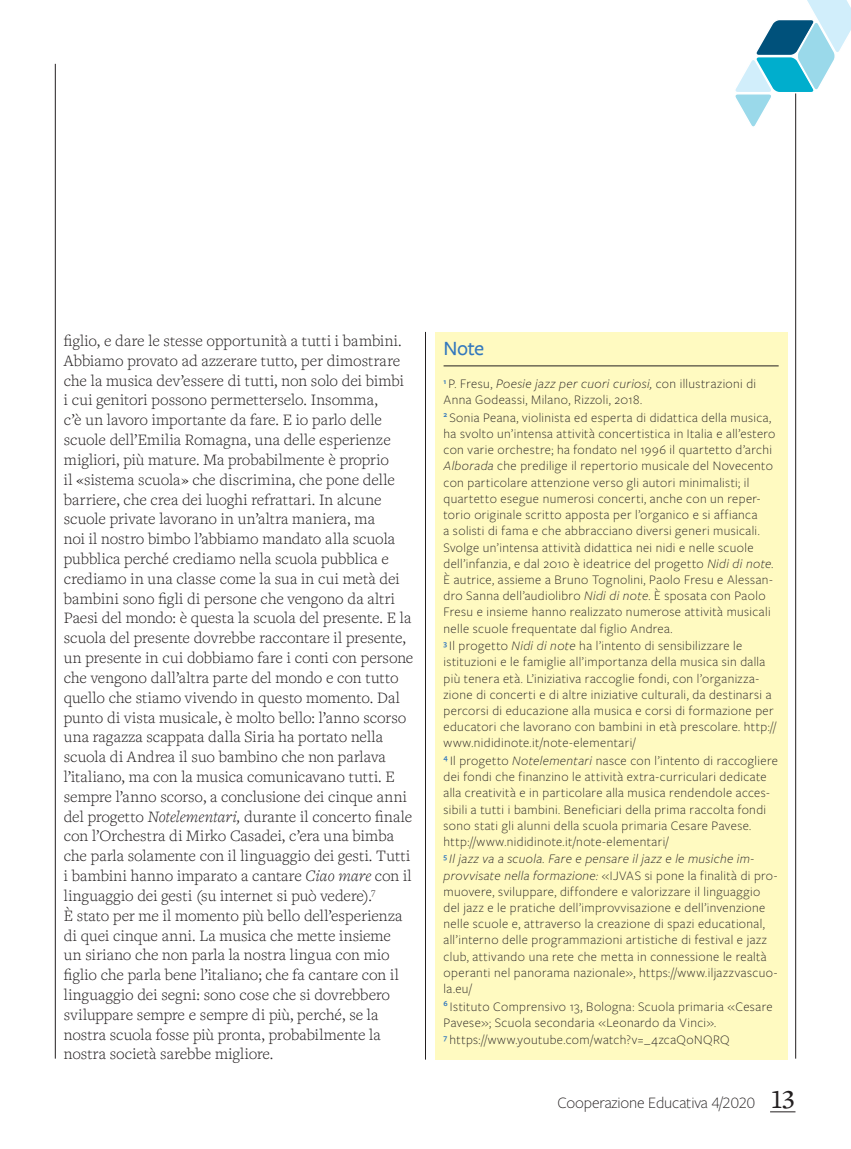
<style>
.page{position:relative;width:851px;height:1149px;background:#fff}
.page>*{position:absolute;margin:0;border:0;box-sizing:border-box;transform-origin:0 0}
.TITOLO{font:500 21px "Freight Sans Pro";color:#3378bd}
.TESTO{font:300 16.5px/19.8px "Freight Text Pro";color:#231f20}
.t1{font:300 16.5px "Freight Sans Pro";letter-spacing:-.01em;color:#231f20}
.TESTO-2{font:300 13.5px/16.2px "Freight Sans Pro";letter-spacing:.03em;color:#231f20}
.s1{font-style:italic}
.s2{font-family:"Freight Text Pro";font-weight:500;font-size:27px}
</style>
<div class="page">
<hr style="left:795px;top:64px;width:1px;height:994px;background:#231f20">
<hr style="left:55px;top:64px;width:1px;height:994px;background:#231f20">
<hr style="left:425px;top:332px;width:1px;height:727px;background:#231f20">
<svg style="left:770px;top:1111px;width:25px;height:1px"></svg>
<svg style="left:735px;top:0;width:115px;height:128px"></svg>
<div style="left:435px;top:332px;width:352px;height:727px;background:#fffac1"></div>
<hr style="left:443px;top:365px;width:335px;height:1px;background:#231f20">
<p class="TESTO" style="left:64px;top:330px;width:351px">figlio, e dare le stesse opportunità a tutti i bambini.<br>Abbiamo provato ad azzerare tutto, per dimostrare che la musica dev’essere di tutti, non solo dei bimbi<br>i cui genitori possono permetterselo. Insomma,<br>c’è un lavoro importante da fare. E io parlo delle scuole dell’Emilia Romagna, una delle esperienze migliori, più mature. Ma probabilmente è proprio<br>il «sistema scuola» che discrimina, che pone delle barriere, che crea dei luoghi refrattari. In alcune scuole private lavorano in un’altra maniera, ma<br>noi il nostro bimbo l’abbiamo mandato alla scuola pubblica perché crediamo nella scuola pubblica e crediamo in una classe come la sua in cui metà dei bambini sono figli di persone che vengono da altri Paesi del mondo: è questa la scuola del presente. E la scuola del presente dovrebbe raccontare il presente, un presente in cui dobbiamo fare i conti con persone che vengono dall’altra parte del mondo e con tutto quello che stiamo vivendo in questo momento. Dal punto di vista musicale, è molto bello: l’anno scorso una ragazza scappata dalla Siria ha portato nella scuola di Andrea il suo bambino che non parlava l’italiano, ma con la musica comunicavano tutti. E sempre l’anno scorso, a conclusione dei cinque anni del progetto <span class="s1">Notelementari,</span> durante il concerto finale con l’Orchestra di Mirko Casadei, c’era una bimba che parla solamente con il linguaggio dei gesti. Tutti i bambini hanno imparato a cantare <span class="s1">Ciao mare</span> con il linguaggio dei gesti (su internet si può vedere).<sup>7</sup></p>
<p class="TESTO" style="left:64px;top:904px;width:340px">È stato per me il momento più bello dell’esperienza di quei cinque anni. La musica che mette insieme un siriano che non parla la nostra lingua con mio figlio che parla bene l’italiano; che fa cantare con il linguaggio dei segni: sono cose che si dovrebbero sviluppare sempre e sempre di più, perché, se la nostra scuola fosse più pronta, probabilmente la nostra società sarebbe migliore.</p>
<p class="TITOLO" style="left:443px;top:334px;width:42px">Note</p>
<p class="TESTO-2" style="left:443px;top:375px;width:314px"><sup>1</sup> P. Fresu, <span class="s1">Poesie jazz per cuori curiosi,</span> con illustrazioni di<br>Anna Godeassi, Milano, Rizzoli, 2018.</p>
<p class="TESTO-2" style="left:443px;top:408px;width:333px"><sup>2</sup> Sonia Peana, violinista ed esperta di didattica della musica, ha svolto un’intensa attività concertistica in Italia e all’estero con varie orchestre; ha fondato nel 1996 il quartetto d’archi <span class="s1">Alborada</span> che predilige il repertorio musicale del Novecento con particolare attenzione verso gli autori minimalisti; il quartetto esegue numerosi concerti, anche con un reper&shy;torio originale scritto apposta per l’organico e si affianca<br>a solisti di fama e che abbracciano diversi generi musicali.<br>Svolge un’intensa attività didattica nei nidi e nelle scuole dell’infanzia, e dal 2010 è ideatrice del progetto <span class="s1">Nidi di note.<br></span>È autrice, assieme a Bruno Tognolini, Paolo Fresu e Alessan&shy;dro Sanna dell’audiolibro <span class="s1">Nidi di note</span>. È sposata con Paolo Fresu e insieme hanno realizzato numerose attività musicali nelle scuole frequentate dal figlio Andrea.</p>
<p class="TESTO-2" style="left:443px;top:637px;width:334px"><sup>3</sup> Il progetto <span class="s1">Nidi di note</span> ha l’intento di sensibilizzare le istituzioni e le famiglie all’importanza della musica sin dalla più tenera età. L’iniziativa raccoglie fondi, con l’organizza&shy;zione di concerti e di altre iniziative culturali, da destinarsi a percorsi di educazione alla musica e corsi di formazione per educatori che lavorano con bambini in età prescolare. http:// www.nididinote.it/note-elementari/</p>
<p class="TESTO-2" style="left:443px;top:751px;width:336px"><sup>4</sup> Il progetto <span class="s1">Notelementari</span> nasce con l’intento di raccogliere dei fondi che finanzino le attività extra-curriculari dedicate alla creatività e in particolare alla musica rendendole acces&shy;sibili a tutti i bambini. Beneficiari della prima raccolta fondi sono stati gli alunni della scuola primaria Cesare Pavese. http://www.nididinote.it/note-elementari/</p>
<p class="TESTO-2" style="left:443px;top:850px;width:335px"><sup>5</sup> <span class="s1">Il jazz va a scuola. Fare e pensare il jazz e le musiche im&shy;provvisate nella formazione:</span> «IJVAS si pone la finalità di pro&shy;muovere, sviluppare, diffondere e valorizzare il linguaggio del jazz e le pratiche dell’improvvisazione e dell’invenzione nelle scuole e, attraverso la creazione di spazi educational, all’interno delle programmazioni artistiche di festival e jazz club, attivando una rete che metta in connessione le realtà operanti nel panorama nazionale», https://www.iljazzvascuo&shy;la.eu/</p>
<p class="TESTO-2" style="left:443px;top:997px;width:330px"><sup>6</sup> Istituto Comprensivo 13, Bologna: Scuola primaria «Cesare<br>Pavese»; Scuola secondaria «Leonardo da Vinci».</p>
<p class="TESTO-2" style="left:443px;top:1030px;width:287px"><sup>7</sup> https://www.youtube.com/watch?v=_4zcaQoNQRQ</p>
<p class="t1" style="left:557px;top:1091px;width:239px">Cooperazione Educativa 4/2020 <span class="s2">13</span></p>
</div>
